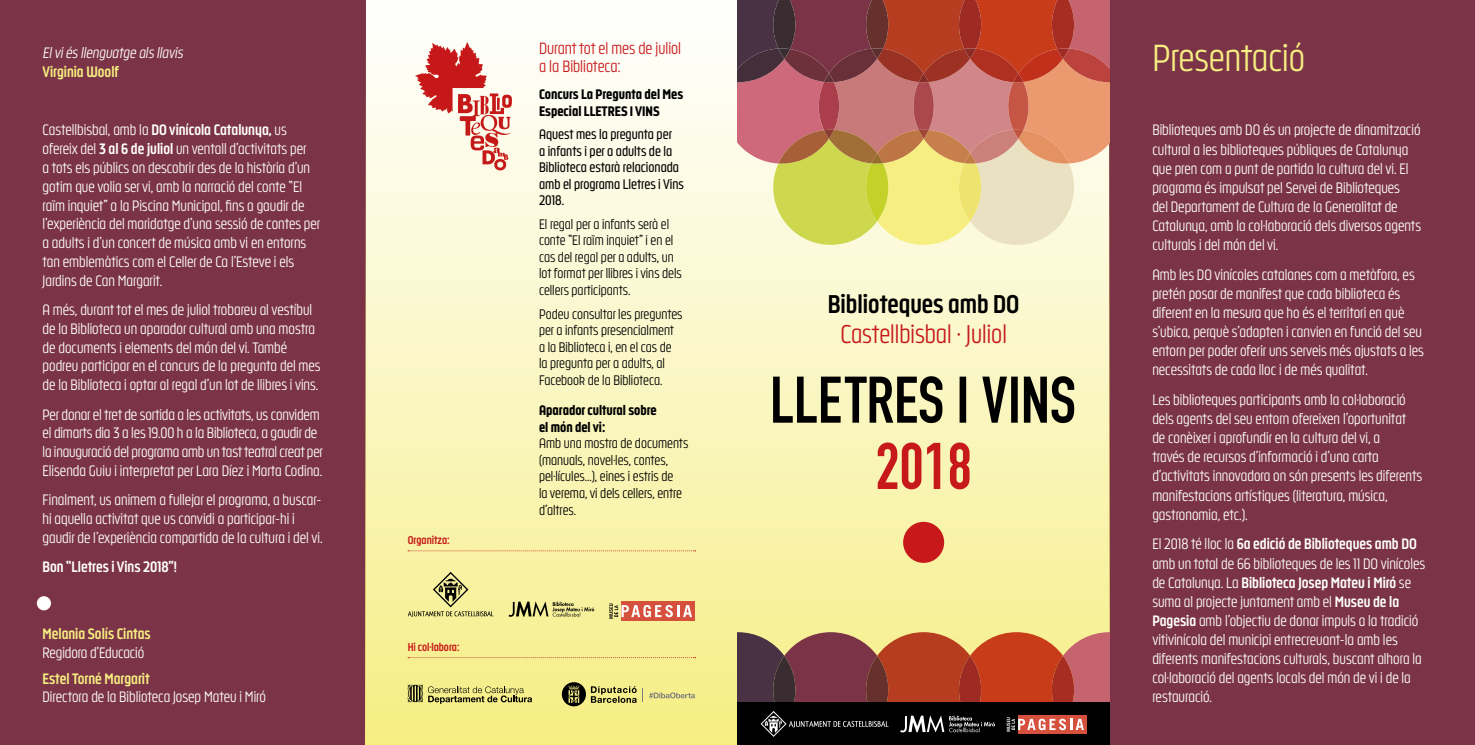
<style>
.page{position:relative;width:1475px;height:745px;background:#fff}
.page>*{position:absolute;margin:0;border:0;box-sizing:border-box;transform-origin:0 0}
.t1{font:300 37.5px "Styling";color:#f6ee81}
.t2{font:300 25.5px "Styling";color:#c7191a}
.t3{font:700 25.5px "Styling";color:#000}
.t4{font:300 16.25px/17.5px "Styling";color:#c7191a}
.t5{font:300 15px/19.1px "Styling";color:#fff}
.t6{font:700 15px "Styling";color:#f6ee81}
.t7{font:italic 300 15px "Styling";color:#fff}
.t8{font:700 15px "Styling";color:#fff}
.t9{font:300 13.75px/16.5px "Styling";color:#000}
.t10{font:13.75px/16.5px "Styling";color:#000}
.t11{font:900 13.75px/16.5px "Styling";color:#000}
.t12{font:700 11.25px "Styling";color:#c7191a}
.s1{font-weight:700}
</style>
<div class="page">
<div style="left:1109px;top:0;width:365px;height:744px;background:#7b3447"></div>
<div style="left:0;top:0;width:365px;height:744px;background:#7b3447"></div>
<div style="left:365px;top:0;width:744px;height:744px;background:linear-gradient(to bottom,#fff,#f6ee86)"></div>
<svg style="left:737px;top:0;width:372px;height:245px"></svg>
<svg style="left:877px;top:442px;width:92px;height:47px"></svg>
<svg style="left:773px;top:376px;width:300px;height:47px"></svg>
<div style="left:903px;top:521px;width:41px;height:41px;background:#c7191a;border-radius:50%"></div>
<div style="left:37px;top:595px;width:14px;height:15px;background:#fff;border-radius:50%"></div>
<svg style="left:737px;top:631px;width:372px;height:113px"></svg>
<div style="left:621px;top:601px;width:73px;height:19px;background:#d6513d"></div>
<svg style="left:609px;top:603px;width:83px;height:15px"></svg>
<svg style="left:508px;top:601px;width:86px;height:15px"></svg>
<img style="left:409px;top:39px;width:111px;height:134px">
<svg style="left:408px;top:550px;width:287px;height:1px"></svg>
<svg style="left:408px;top:657px;width:287px;height:1px"></svg>
<svg style="left:407px;top:571px;width:86px;height:45px"></svg>
<svg style="left:642px;top:688px;width:1px;height:13px"></svg>
<svg style="left:561px;top:681px;width:75px;height:24px"></svg>
<svg style="left:649px;top:692px;width:45px;height:6px"></svg>
<svg style="left:407px;top:684px;width:125px;height:19px"></svg>
<p class="t7" style="left:43px;top:45px;width:142px">El vi és llenguatge als llavis</p>
<p class="t6" style="left:43px;top:63px;width:78px">Virginia Woolf</p>
<p class="t5" style="left:43px;top:121px;width:279px;line-height:18.8px">Castellbisbal, amb la <span class="s1">DO vinícola Catalunya,</span> us ofereix del <span class="s1">3 al 6 de juliol</span> un ventall d’activitats per<br>a tots els públics on descobrir des de la història d’un gotim que volia ser vi, amb la narració del conte “El raïm inquiet” a la Piscina Municipal, fins a gaudir de l’experiència del maridatge d’una sessió de contes per a adults i d’un concert de música amb vi en entorns tan emblemàtics com el Celler de Ca l’Esteve i els Jardins de Can Margarit.</p>
<p class="t5" style="left:43px;top:300px;width:279px;line-height:18.8px">A més, durant tot el mes de juliol trobareu al vestíbul de la Biblioteca un aparador cultural amb una mostra de documents i elements del món del vi. També podreu participar en el concurs de la pregunta del mes de la Biblioteca i optar al regal d’un lot de llibres i vins.</p>
<p class="t5" style="left:43px;top:405px;width:282px;line-height:18.8px">Per donar el tret de sortida a les activitats, us convidem el dimarts dia 3 a les 19.00 h a la Biblioteca, a gaudir de la inauguració del programa amb un tast teatral creat per Elisenda Guiu i interpretat per Lara Díez i Marta Codina.</p>
<p class="t5" style="left:43px;top:490px;width:281px;line-height:18.8px">Finalment, us animem a fullejar el programa, a buscar&shy;hi aquella activitat que us convidi a participar-hi i gaudir de l’experiència compartida de la cultura i del vi.</p>
<p class="t8" style="left:43px;top:558px;width:136px">Bon “Lletres i Vins 2018”!</p>
<p class="t6" style="left:43px;top:624px;width:110px">Melania Solís Cintas</p>
<p class="t5" style="left:43px;top:643px;width:103px">Regidora d’Educació</p>
<p class="t6" style="left:43px;top:669px;width:109px">Estel Torné Margarit</p>
<p class="t5" style="left:43px;top:687px;width:225px">Directora de la Biblioteca Josep Mateu i Miró</p>
<p class="t12" style="left:407px;top:533px;width:43px">Organitza:</p>
<p class="t12" style="left:407px;top:639px;width:53px">Hi col·labora:</p>
<p class="t4" style="left:539px;top:40px;width:143px">Durant tot el mes de juliol a la Biblioteca:</p>
<p class="t11" style="left:539px;top:86px;width:146px">Concurs La Pregunta del Mes<br>Especial LLETRES I VINS</p>
<p class="t10" style="left:539px;top:126px;width:146px">Aquest mes la pregunta per<br>a infants i per a adults de la<br>Biblioteca estarà relacionada amb el programa Lletres i Vins<br>2018.</p>
<p class="t9" style="left:539px;top:216px;width:144px">El regal per a infants serà el conte “El raïm inquiet” i en el cas del regal per a adults, un lot format per llibres i vins dels cellers participants.</p>
<p class="t9" style="left:539px;top:305px;width:145px">Podeu consultar les preguntes per a infants presencialment a la Biblioteca i, en el cas de la pregunta per a adults, al<br>Facebook de la Biblioteca.</p>
<p class="t11" style="left:539px;top:402px;width:119px">Aparador cultural sobre el món del vi:</p>
<p class="t9" style="left:539px;top:435px;width:151px">Amb una mostra de documents (manuals, novel·les, contes, pel·lícules...), eines i estris de<br>la verema, vi dels cellers, entre d’altres.</p>
<h2 class="t3" style="left:827px;top:289px;width:193px">Biblioteques amb DO</h2>
<h2 class="t2" style="left:840px;top:319px;width:168px">Castellbisbal · Juliol</h2>
<h1 class="t1" style="left:1152px;top:36px;width:154px">Presentació</h1>
<p class="t5" style="left:1152px;top:121px;width:270px">Biblioteques amb DO és un projecte de dinamització cultural a les biblioteques públiques de Catalunya que pren com a punt de partida la cultura del vi. El programa és impulsat pel Servei de Biblioteques<br>del Departament de Cultura de la Generalitat de Catalunya, amb la col·laboració dels diversos agents culturals i del món del vi.</p>
<p class="t5" style="left:1152px;top:265px;width:273px">Amb les DO vinícoles catalanes com a metàfora, es pretén posar de manifest que cada biblioteca és diferent en la mesura que ho és el territori en què s’ubica, perquè s’adapten i canvien en funció del seu entorn per poder oferir uns serveis més ajustats a les necessitats de cada lloc i de més qualitat.</p>
<p class="t5" style="left:1152px;top:390px;width:271px">Les biblioteques participants amb la col·laboració dels agents del seu entorn ofereixen l’oportunitat de conèixer i aprofundir en la cultura del vi, a<br>través de recursos d’informació i d’una carta d’activitats innovadora on són presents les diferents manifestacions artístiques (literatura, música, gastronomia, etc.).</p>
<p class="t5" style="left:1152px;top:534px;width:274px">El 2018 té lloc la <span class="s1">6a edició de Biblioteques amb DO </span>amb un total de 66 biblioteques de les 11 DO vinícoles de Catalunya. La <span class="s1">Biblioteca Josep Mateu i Miró</span> se suma al projecte juntament amb el <span class="s1">Museu de la Pagesia</span> amb l’objectiu de donar impuls a la tradició vitivinícola del municipi entrecreuant-la amb les diferents manifestacions culturals, buscant alhora la col·laboració del agents locals del món de vi i de la restauració.</p>
</div>
